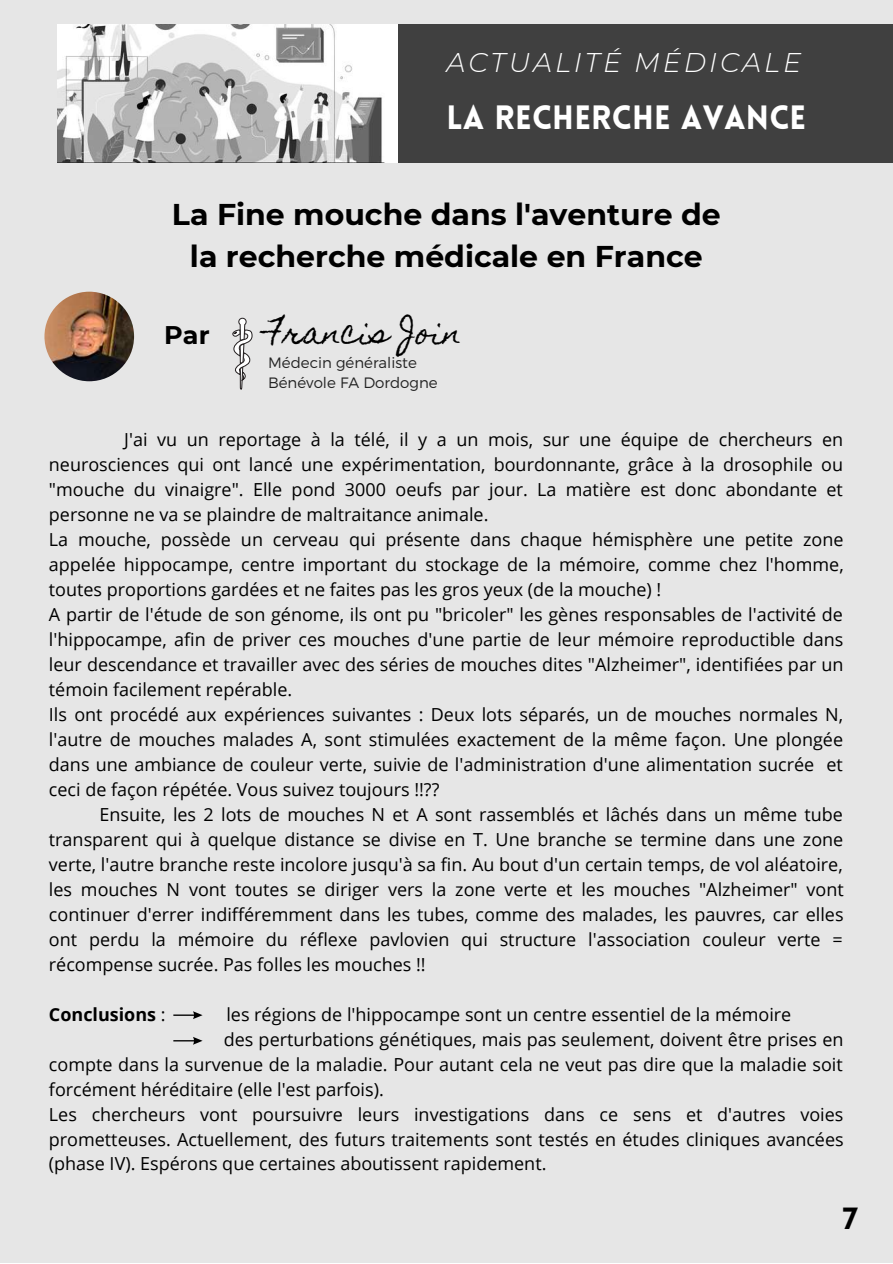
<style>
.page{position:relative;width:893px;height:1264px;background:#fff}
.page>*{position:absolute;margin:0;border:0;box-sizing:border-box;transform-origin:0 0}
.t1{font:900 33px "Lovelo";letter-spacing:.01em;color:#fff}
.t2{font:700 30px/42px "Montserrat";color:#000;text-align:center}
.t3{font:30px "Homemade Apple";letter-spacing:.01em;color:#000}
.t4{font:900 30px "Lovelo";color:#000}
.t5{font:italic 300 27px "Montserrat";letter-spacing:.11em;color:#fff}
.t6{font:700 25.5px "Montserrat";color:#000}
.t7{font:18px/25px "Open Sans";color:#000}
.t8{font:700 18px "Open Sans";color:#000}
.t9{font:300 15px/20.2px "Montserrat";color:#222}
.s1{font-weight:400}
</style>
<div class="page">
<div style="left:0;top:0;width:892px;height:1262px;background:#e6e6e6"></div>
<img style="left:44px;top:292px;width:90px;height:89px;border-radius:50%">
<svg style="left:232px;top:318px;width:20px;height:72px"></svg>
<img style="left:58px;top:24px;width:340px;height:139px">
<div style="left:398px;top:24px;width:494px;height:139px;background:#404040"></div>
<svg style="left:173px;top:1037px;width:29px;height:7px"></svg>
<svg style="left:173px;top:1011px;width:29px;height:8px"></svg>
<h3 class="t5" style="left:446px;top:46px;width:356px">ACTUALITÉ MÉDICALE</h3>
<h1 class="t1" style="left:446px;top:105px;width:361px">La RECHERCHE AVANCE</h1>
<h2 class="t2" style="left:172px;top:193px;width:550px">La Fine mouche dans l'aventure de la recherche médicale en France</h2>
<h3 class="t6" style="left:164px;top:319px;width:47px">Par</h3>
<h2 class="t3" style="left:265px;top:315px;width:198px">Francis Join</h2>
<p class="t9" style="left:268px;top:352px;width:171px">Médecin généraliste<br>Bénévole FA Dordogne</p>
<p class="t7" style="left:49px;top:426px;width:796px;text-indent:75px">J'ai vu un reportage à la télé, il y a un mois, sur une équipe de chercheurs en neurosciences qui ont lancé une expérimentation, bourdonnante, grâce à la drosophile ou "mouche du vinaigre". Elle pond 3000 oeufs par jour. La matière est donc abondante et personne ne va se plaindre de maltraitance animale.<br>La mouche, possède un cerveau qui présente dans chaque hémisphère une petite zone appelée hippocampe, centre important du stockage de la mémoire, comme chez l'homme, toutes proportions gardées et ne faites pas les gros yeux (de la mouche) !<br>A partir de l'étude de son génome, ils ont pu "bricoler" les gènes responsables de l'activité de l'hippocampe, afin de priver ces mouches d'une partie de leur mémoire reproductible dans leur descendance et travailler avec des séries de mouches dites "Alzheimer", identifiées par un témoin facilement repérable.<br>Ils ont procédé aux expériences suivantes : Deux lots séparés, un de mouches normales N, l'autre de mouches malades A, sont stimulées exactement de la même façon. Une plongée dans une ambiance de couleur verte, suivie de l'administration d'une alimentation sucrée et ceci de façon répétée. Vous suivez toujours !!??</p>
<p class="t7" style="left:49px;top:801px;width:796px;text-align:justify;text-indent:51px">Ensuite, les 2 lots de mouches N et A sont rassemblés et lâchés dans un même tube transparent qui à quelque distance se divise en T. Une branche se termine dans une zone verte, l'autre branche reste incolore jusqu'à sa fin. Au bout d'un certain temps, de vol aléatoire, les mouches N vont toutes se diriger vers la zone verte et les mouches "Alzheimer" vont continuer d'errer indifféremment dans les tubes, comme des malades, les pauvres, car elles ont perdu la mémoire du réflexe pavlovien qui structure l'association couleur verte = récompense sucrée. Pas folles les mouches !!</p>
<p class="t8" style="left:49px;top:1001px;width:118px">Conclusions <span class="s1">:</span></p>
<p class="t7" style="left:226px;top:1001px;width:566px">les régions de l'hippocampe sont un centre essentiel de la mémoire</p>
<p class="t7" style="left:224px;top:1026px;width:621px">des perturbations génétiques, mais pas seulement, doivent être prises en</p>
<p class="t7" style="left:49px;top:1050px;width:795px">compte dans la survenue de la maladie. Pour autant cela ne veut pas dire que la maladie soit</p>
<p class="t7" style="left:49px;top:1075px;width:336px">forcément héréditaire (elle l'est parfois).</p>
<p class="t7" style="left:49px;top:1100px;width:796px">Les chercheurs vont poursuivre leurs investigations dans ce sens et d'autres voies</p>
<p class="t7" style="left:49px;top:1125px;width:796px">prometteuses. Actuellement, des futurs traitements sont testés en études cliniques avancées</p>
<p class="t7" style="left:49px;top:1150px;width:499px">(phase IV). Espérons que certaines aboutissent rapidement.</p>
<h2 class="t4" style="left:842px;top:1206px;width:16px">7</h2>
</div>
